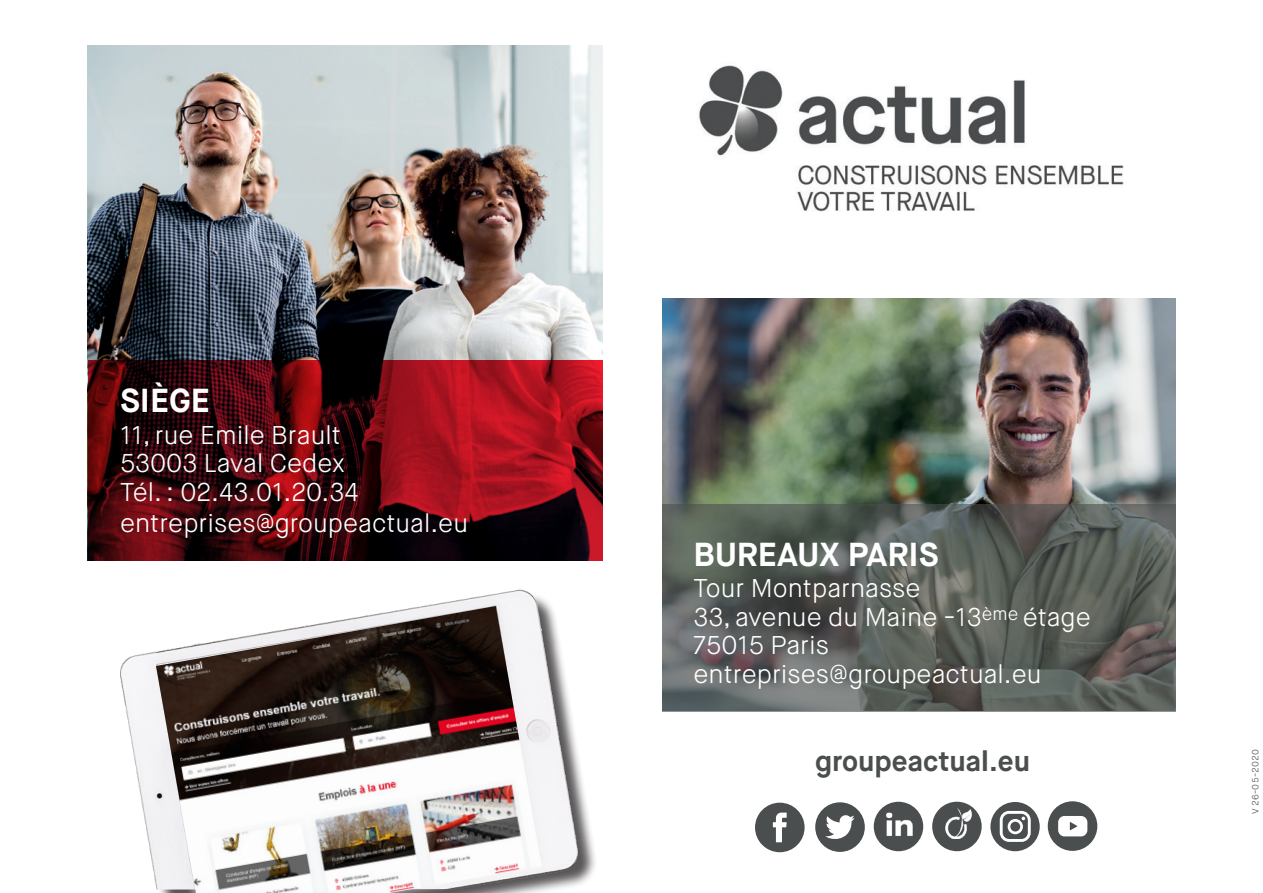
<style>
.page{position:relative;width:1263px;height:893px;background:#fff}
.page>*{position:absolute;margin:0;border:0;box-sizing:border-box;transform-origin:0 0}
.t1{font:700 33.15px "Maison Neue";color:#fff}
.t2{font:700 28.35px "Maison Neue";color:#4b4e4e}
.t3{font:300 25.65px "Maison Neue";color:#fff}
.t4{font:300 9px "Maison Neue";letter-spacing:.03em;color:#4b4e4e}
</style>
<div class="page">
<img style="left:88px;top:46px;width:515px;height:314px">
<svg style="left:88px;top:360px;width:515px;height:200px;background:#5a0a11"></svg>
<img style="left:662px;top:298px;width:513px;height:206px">
<svg style="left:662px;top:504px;width:513px;height:207px;background:#5b5f5b"></svg>
<img style="left:120px;top:589px;width:475px;height:300px">
<svg style="left:144px;top:594px;width:409px;height:297px;fill:#f5f5f7"></svg>
<img style="left:156px;top:606px;width:386px;height:287px">
<img style="left:699px;top:65px;width:425px;height:147px">
<div style="left:815px;top:802px;width:50px;height:50px;background:#4b4e4e;border-radius:50%"></div>
<svg style="left:825px;top:815px;width:29px;height:24px"></svg>
<div style="left:755px;top:803px;width:49px;height:49px;background:#4b4e4e;border-radius:50%"></div>
<svg style="left:773px;top:813px;width:14px;height:29px"></svg>
<div style="left:1048px;top:801px;width:49px;height:50px;background:#4b4e4e;border-radius:50%"></div>
<svg style="left:1058px;top:816px;width:29px;height:20px"></svg>
<svg style="left:990px;top:802px;width:50px;height:49px"></svg>
<div style="left:932px;top:802px;width:50px;height:49px;background:#4b4e4e;border-radius:50%"></div>
<div style="left:874px;top:802px;width:49px;height:49px;background:#4b4e4e;border-radius:50%"></div>
<img style="left:945px;top:809px;width:27px;height:30px">
<img style="left:873px;top:808px;width:51px;height:44px">
<p class="t1" style="left:120px;top:380px;width:92px">SIÈGE</p>
<p class="t3" style="left:120px;top:419px;width:222px">11, rue Emile Brault</p>
<p class="t3" style="left:120px;top:447px;width:226px">53003 Laval Cedex</p>
<p class="t3" style="left:120px;top:476px;width:240px">Tél. : 02.43.01.20.34</p>
<p class="t3" style="left:120px;top:507px;width:350px">entreprises@groupeactual.eu</p>
<p class="t1" style="left:693px;top:533px;width:247px">BUREAUX PARIS</p>
<p class="t3" style="left:693px;top:572px;width:229px">Tour Montparnasse</p>
<p class="t3" style="left:693px;top:601px;width:399px">33, avenue du Maine -13<sup>ème</sup> étage</p>
<p class="t3" style="left:693px;top:629px;width:137px">75015 Paris</p>
<p class="t3" style="left:693px;top:658px;width:350px">entreprises@groupeactual.eu</p>
<p class="t2" style="left:815px;top:743px;width:217px">groupeactual.eu</p>
<p class="t4" style="left:1250px;top:814px;width:67px;rotate:-90deg">V 26-05-2020</p>
</div>
